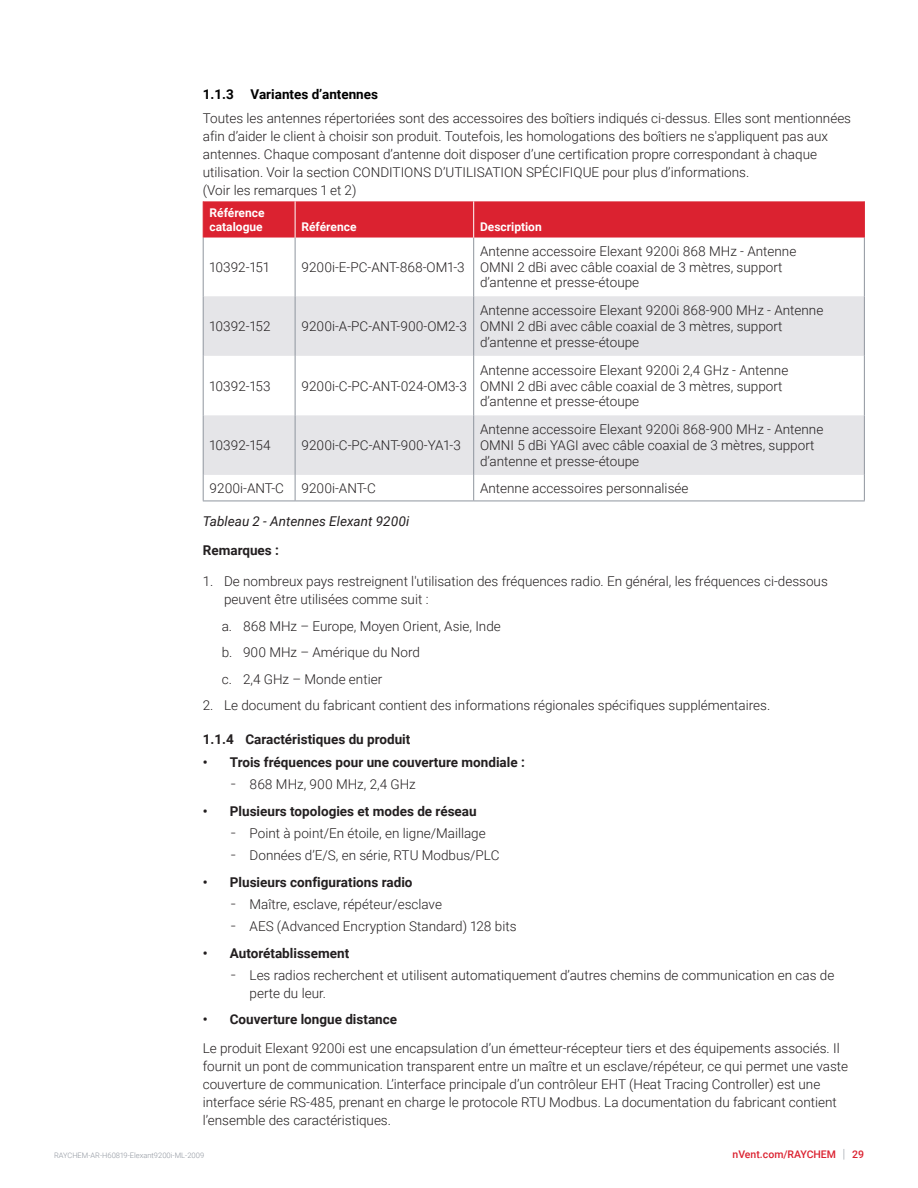
<style>
.page{position:relative;width:918px;height:1188px;background:#fff}
.page>*{position:absolute;margin:0;border:0;box-sizing:border-box;transform-origin:0 0}
.t1{font:300 13.5px/18px "Roboto";color:#231f20}
.t2{font:700 13.5px "Roboto";color:#231f20}
.t3{font:italic 13.5px "Roboto";color:#231f20}
.t4{font:700 13.5px "Roboto";color:#000}
.t5{font:700 12px/14.4px "Roboto";color:#fff}
.t6{font:500 10.5px "Roboto";color:#db2230}
.t7{font:300 7.5px "Roboto";color:#8f959e}
.s1{font-weight:300;font-size:12.6px;color:#8f959e}
</style>
<div class="page">
<div style="left:204px;top:201px;width:660px;height:37px;background:#db2230"></div>
<svg style="left:204px;top:296px;width:660px;height:179px;fill:#e5e5e8"></svg>
<hr style="left:203px;top:238px;width:1px;height:58px;background:#8f959e">
<hr style="left:295px;top:238px;width:1px;height:58px;background:#8f959e">
<hr style="left:473px;top:238px;width:1px;height:58px;background:#8f959e">
<hr style="left:864px;top:238px;width:1px;height:58px;background:#8f959e">
<hr style="left:203px;top:296px;width:1px;height:60px;background:#8f959e">
<hr style="left:295px;top:296px;width:1px;height:60px;background:#8f959e">
<hr style="left:473px;top:296px;width:1px;height:60px;background:#8f959e">
<hr style="left:864px;top:296px;width:1px;height:60px;background:#8f959e">
<hr style="left:203px;top:356px;width:1px;height:59px;background:#8f959e">
<hr style="left:295px;top:356px;width:1px;height:59px;background:#8f959e">
<hr style="left:473px;top:356px;width:1px;height:59px;background:#8f959e">
<hr style="left:864px;top:356px;width:1px;height:59px;background:#8f959e">
<hr style="left:203px;top:415px;width:1px;height:60px;background:#8f959e">
<hr style="left:295px;top:415px;width:1px;height:60px;background:#8f959e">
<hr style="left:473px;top:415px;width:1px;height:60px;background:#8f959e">
<hr style="left:864px;top:415px;width:1px;height:60px;background:#8f959e">
<svg style="left:203px;top:475px;width:1px;height:26px"></svg>
<svg style="left:295px;top:475px;width:1px;height:26px"></svg>
<svg style="left:473px;top:475px;width:1px;height:26px"></svg>
<svg style="left:864px;top:475px;width:1px;height:26px"></svg>
<hr style="left:203px;top:501px;width:92px;height:1px;background:#8f959e">
<hr style="left:295px;top:501px;width:179px;height:1px;background:#8f959e">
<hr style="left:474px;top:501px;width:391px;height:1px;background:#8f959e">
<hr style="left:295px;top:201px;width:1px;height:37px;background:#fff">
<hr style="left:473px;top:201px;width:1px;height:37px;background:#fff">
<hr style="left:203px;top:201px;width:1px;height:37px;background:#db2230">
<hr style="left:864px;top:201px;width:1px;height:37px;background:#db2230">
<p class="t4" style="left:203px;top:85px;width:177px">1.1.3 Variantes d’antennes</p>
<p class="t1" style="left:203px;top:109px;width:650px">Toutes les antennes répertoriées sont des accessoires des boîtiers indiqués ci-dessus. Elles sont mentionnées afin d’aider le client à choisir son produit. Toutefois, les homologations des boîtiers ne s'appliquent pas aux antennes. Chaque composant d’antenne doit disposer d’une certification propre correspondant à chaque utilisation. Voir la section CONDITIONS D’UTILISATION SPÉCIFIQUE pour plus d’informations.<br>(Voir les remarques 1 et 2)</p>
<p class="t5" style="left:210px;top:205px;width:57px">Référence catalogue</p>
<p class="t5" style="left:301px;top:219px;width:57px">Référence</p>
<p class="t5" style="left:480px;top:219px;width:63px">Description</p>
<p class="t1" style="left:210px;top:257px;width:61px">10392-151</p>
<p class="t1" style="left:301px;top:257px;width:165px">9200i-E-PC-ANT-868-OM1-3</p>
<p class="t1" style="left:210px;top:317px;width:62px">10392-152</p>
<p class="t1" style="left:301px;top:317px;width:167px">9200i-A-PC-ANT-900-OM2-3</p>
<p class="t1" style="left:210px;top:376px;width:62px">10392-153</p>
<p class="t1" style="left:302px;top:376px;width:167px">9200i-C-PC-ANT-024-OM3-3</p>
<p class="t1" style="left:210px;top:436px;width:62px">10392-154</p>
<p class="t1" style="left:302px;top:436px;width:161px">9200i-C-PC-ANT-900-YA1-3</p>
<p class="t1" style="left:480px;top:243px;width:318px;line-height:15.8px">Antenne accessoire Elexant 9200i 868 MHz - Antenne<br>OMNI 2 dBi avec câble coaxial de 3 mètres, support d’antenne et presse-étoupe</p>
<p class="t1" style="left:480px;top:302px;width:345px;line-height:15.8px">Antenne accessoire Elexant 9200i 868-900 MHz - Antenne<br>OMNI 2 dBi avec câble coaxial de 3 mètres, support d’antenne et presse-étoupe</p>
<p class="t1" style="left:480px;top:362px;width:310px;line-height:15.8px">Antenne accessoire Elexant 9200i 2,4 GHz - Antenne<br>OMNI 2 dBi avec câble coaxial de 3 mètres, support d’antenne et presse-étoupe</p>
<p class="t1" style="left:480px;top:421px;width:345px;line-height:15.8px">Antenne accessoire Elexant 9200i 868-900 MHz - Antenne<br>OMNI 5 dBi YAGI avec câble coaxial de 3 mètres, support d’antenne et presse-étoupe</p>
<p class="t1" style="left:210px;top:479px;width:76px">9200i-ANT-C</p>
<p class="t1" style="left:301px;top:479px;width:76px">9200i-ANT-C</p>
<p class="t1" style="left:480px;top:479px;width:210px">Antenne accessoires personnalisée</p>
<p class="t3" style="left:203px;top:512px;width:208px">Tableau 2 - Antennes Elexant 9200i</p>
<p class="t2" style="left:203px;top:541px;width:78px">Remarques :</p>
<p class="t1" style="left:224px;top:572px;width:605px;text-indent:-21px">1. De nombreux pays restreignent l'utilisation des fréquences radio. En général, les fréquences ci-dessous peuvent être utilisées comme suit :</p>
<p class="t1" style="left:222px;top:612px;width:281px;line-height:26.5px">a. 868 MHz – Europe, Moyen Orient, Asie, Inde b. 900 MHz – Amérique du Nord<br>c. 2,4 GHz – Monde entier</p>
<p class="t1" style="left:203px;top:696px;width:569px">2. Le document du fabricant contient des informations régionales spécifiques supplémentaires.</p>
<p class="t2" style="left:203px;top:730px;width:209px">1.1.4 Caractéristiques du produit</p>
<p class="t2" style="left:203px;top:753px;width:324px">• Trois fréquences pour une couverture mondiale :</p>
<p class="t1" style="left:250px;top:775px;width:168px">868 MHz, 900 MHz, 2,4 GHz</p>
<p class="t2" style="left:203px;top:801px;width:275px">• Plusieurs topologies et modes de réseau</p>
<p class="t1" style="left:250px;top:822px;width:251px;line-height:22.2px">Point à point/En étoile, en ligne/Maillage<br>Données d’E/S, en série, RTU Modbus/PLC</p>
<p class="t2" style="left:203px;top:872px;width:211px">• Plusieurs configurations radio</p>
<p class="t1" style="left:250px;top:893px;width:269px;line-height:22.2px">Maître, esclave, répéteur/esclave<br>AES (Advanced Encryption Standard) 128 bits</p>
<p class="t2" style="left:203px;top:943px;width:148px">• Autorétablissement</p>
<p class="t1" style="left:250px;top:966px;width:586px">Les radios recherchent et utilisent automatiquement d’autres chemins de communication en cas de perte du leur.</p>
<p class="t2" style="left:203px;top:1010px;width:196px">• Couverture longue distance</p>
<p class="t1" style="left:203px;top:1039px;width:647px">Le produit Elexant 9200i est une encapsulation d’un émetteur-récepteur tiers et des équipements associés. Il fournit un pont de communication transparent entre un maître et un esclave/répéteur, ce qui permet une vaste couverture de communication. L’interface principale d’un contrôleur EHT (Heat Tracing Controller) est une interface série RS-485, prenant en charge le protocole RTU Modbus. La documentation du fabricant contient l’ensemble des caractéristiques.</p>
<p class="t7" style="left:54px;top:1150px;width:152px">RAYCHEM-AR-H60819-Elexant9200i-ML-2009</p>
<p class="t6" style="left:733px;top:1147px;width:133px">nVent.com/RAYCHEM <span class="s1">|</span> 29</p>
</div>
